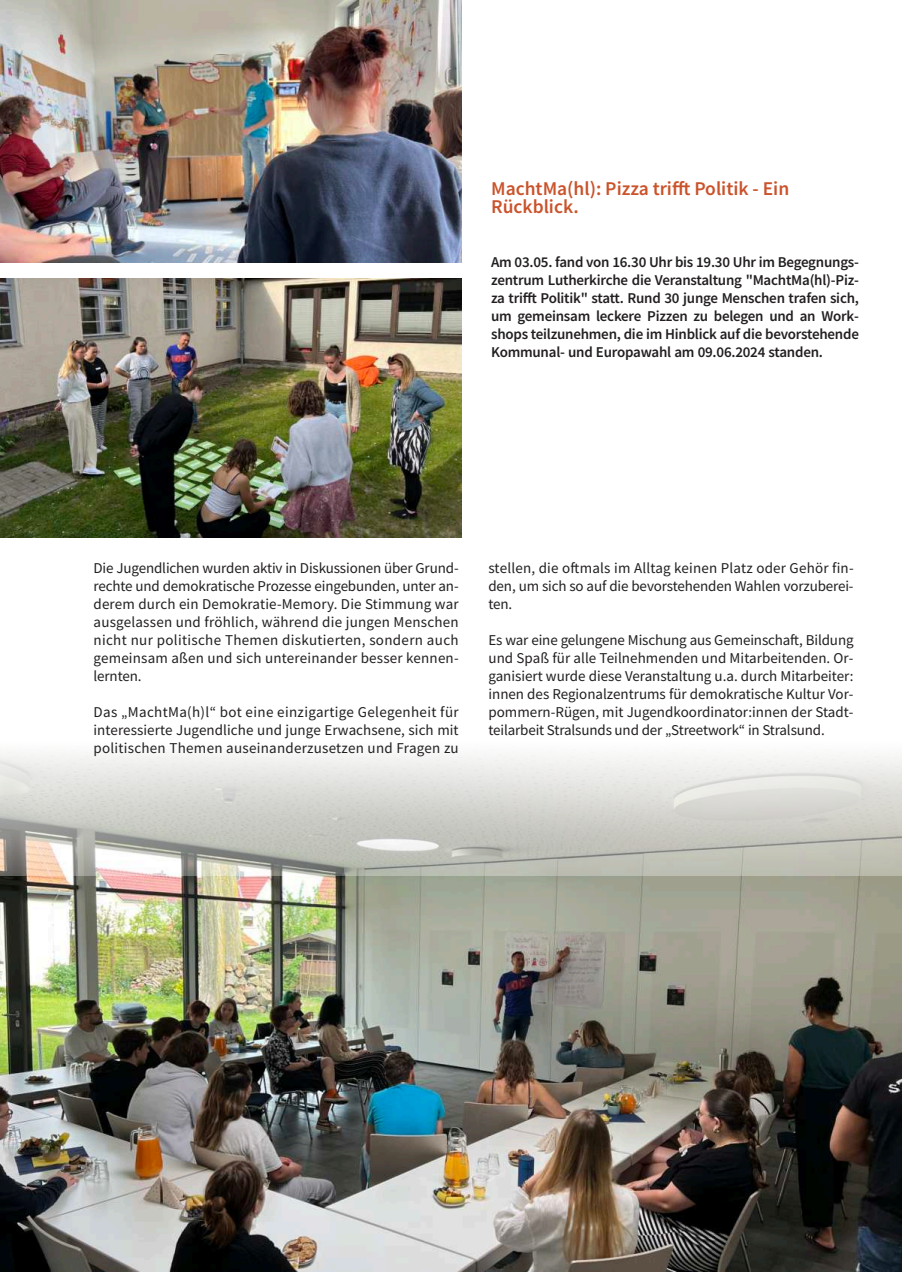
<style>
.page{position:relative;width:910px;height:1280px;background:#fff}
.page>*{position:absolute;margin:0;border:0;box-sizing:border-box;transform-origin:0 0}
.t1{font:600 19.5px/18px "Source Sans Pro";color:#ca532b}
.t2{font:15px/18px "Source Sans Pro";letter-spacing:-.01em;color:#231f20;text-align:justify}
.t3{font:600 15px/18px "Source Sans Pro";letter-spacing:-.015em;color:#231f20;text-align:justify}
</style>
<div class="page">
<img style="left:0;top:0;width:461px;height:263px">
<img style="left:0;top:279px;width:461px;height:258px">
<img style="left:0;top:876px;width:901px;height:395px">
<svg style="left:0;top:752px;width:902px;height:124px;background:#d2d2cd"></svg>
<h1 class="t1" style="left:491px;top:179px;width:300px">MachtMa(hl): Pizza tri昀 Politik - Ein<br>Rückblick.</h1>
<p class="t3" style="left:491px;top:252px;width:369px">Am 03.05. fand von 16.30 Uhr bis 19.30 Uhr im Begegnungs&shy;zentrum Lutherkirche die Veranstaltung "MachtMa(hl)-Piz&shy;za tri昀 Politik" statt. Rund 30 junge Menschen trafen sich, um gemeinsam leckere Pizzen zu belegen und an Work&shy;shops teilzunehmen, die im Hinblick auf die bevorstehende Kommunal- und Europawahl am 09.06.2024 standen.</p>
<p class="t2" style="left:94px;top:558px;width:367px">Die Jugendlichen wurden aktiv in Diskussionen über Grund&shy;rechte und demokratische Prozesse eingebunden, unter an&shy;derem durch ein Demokratie-Memory. Die Stimmung war ausgelassen und fröhlich, während die jungen Menschen nicht nur politische Themen diskutierten, sondern auch gemeinsam aßen und sich untereinander besser kennen&shy;lernten.</p>
<p class="t2" style="left:94px;top:702px;width:367px">Das „MachtMa(h)l“ bot eine einzigartige Gelegenheit für interessierte Jugendliche und junge Erwachsene, sich mit politischen Themen auseinanderzusetzen und Fragen zu</p>
<p class="t2" style="left:488px;top:558px;width:367px">stellen, die o昀琀mals im Alltag keinen Platz oder Gehör fin&shy;den, um sich so auf die bevorstehenden Wahlen vorzuberei&shy;ten.</p>
<p class="t2" style="left:488px;top:630px;width:367px">Es war eine gelungene Mischung aus Gemeinscha昀琀, Bildung und Spaß für alle Teilnehmenden und Mitarbeitenden. Or&shy;ganisiert wurde diese Veranstaltung u.a. durch Mitarbeiter: innen des Regionalzentrums für demokratische Kultur Vor&shy;pommern-Rügen, mit Jugendkoordinator:innen der Stadt&shy;teilarbeit Stralsunds und der „Streetwork“ in Stralsund.</p>
</div>
